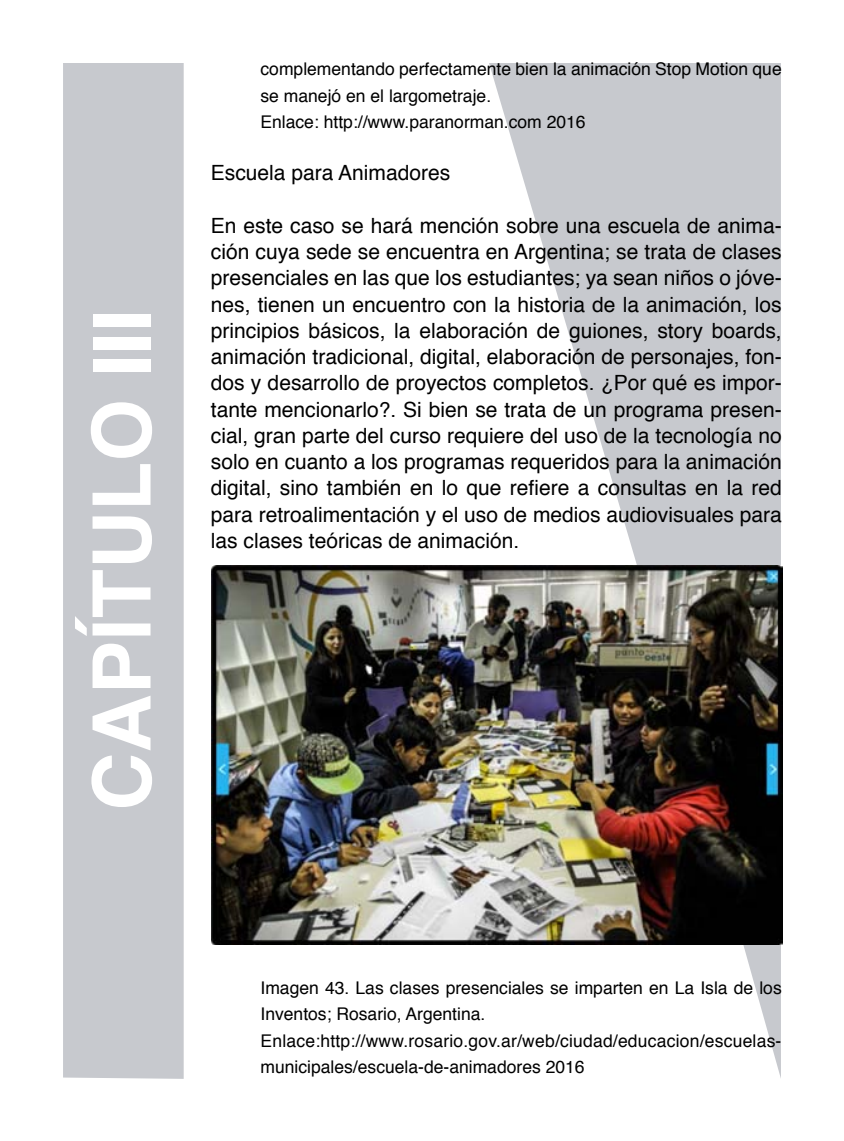
<style>
.page{position:relative;width:844px;height:1141px;background:#fff}
.page>*{position:absolute;margin:0;border:0;box-sizing:border-box;transform-origin:0 0}
.t1{font:700 80.5px "Helvetica";color:#fff}
.t2{font:21px/26.2px "Helvetica";color:#000;text-align:justify}
.t3{font:17.5px/26.2px "Helvetica";color:#000}
</style>
<div class="page">
<svg style="left:489px;top:63px;width:291px;height:1012px;fill:#c7c9ce"></svg>
<div style="left:63px;top:63px;width:121px;height:1016px;background:#c7c9ce"></div>
<img style="left:211px;top:565px;width:570px;height:380px">
<h1 class="t1" style="left:57px;top:811px;width:502px;rotate:-90deg">CAPÍTULO III</h1>
<p class="t3" style="left:260px;top:57px;width:522px">complementando perfectamente bien la animación Stop Motion que se manejó en el largometraje.<br>Enlace: http://www.paranorman.com 2016</p>
<p class="t2" style="left:211px;top:161px;width:241px">Escuela para Animadores</p>
<p class="t2" style="left:211px;top:213px;width:572px">En este caso se hará mención sobre una escuela de anima&shy;ción cuya sede se encuentra en Argentina; se trata de clases presenciales en las que los estudiantes; ya sean niños o jóve&shy;nes, tienen un encuentro con la historia de la animación, los principios básicos, la elaboración de guiones, story boards, animación tradicional, digital, elaboración de personajes, fon&shy;dos y desarrollo de proyectos completos. ¿Por qué es impor&shy;tante mencionarlo?. Si bien se trata de un programa presen&shy;cial, gran parte del curso requiere del uso de la tecnología no solo en cuanto a los programas requeridos para la animación digital, sino también en lo que refiere a consultas en la red para retroalimentación y el uso de medios audiovisuales para las clases teóricas de animación.</p>
<p class="t3" style="left:260px;top:975px;width:522px">Imagen 43. Las clases presenciales se imparten en La Isla de los Inventos; Rosario, Argentina.<br>Enlace:http://www.rosario.gov.ar/web/ciudad/educacion/escuelas&shy;municipales/escuela-de-animadores 2016</p>
</div>
